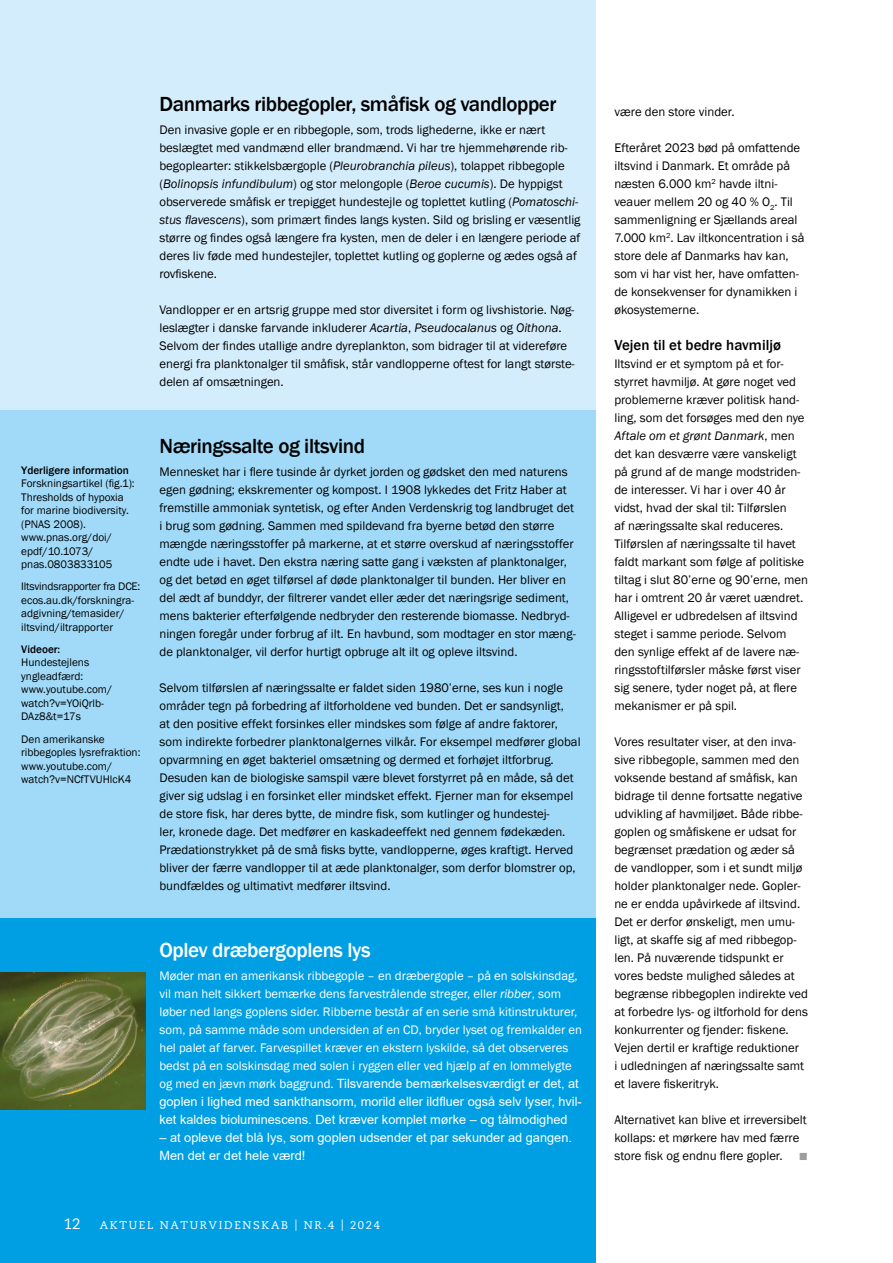
<style>
.page{position:relative;width:893px;height:1263px;background:#fff}
.page>*{position:absolute;margin:0;border:0;box-sizing:border-box;transform-origin:0 0}
.t1{font:500 21px "Franklin Gothic";letter-spacing:-.02em;color:#000}
.t2{font:500 21px "Franklin Gothic";letter-spacing:-.02em;color:#fff}
.t3{font:500 15px "Franklin Gothic";color:#000}
.t4{font:15px "Caecilia";color:#fff}
.t5{font:12.75px/18px "Franklin Gothic";color:#000}
.t6{font:12.75px/18px "Franklin Gothic";color:#fff}
.t7{font:12.75px/18px "Arial";color:#fff}
.t8{font:12.3px "Wingdings";color:#9d9d9c}
.t9{font:11.25px/13.5px "Franklin Gothic";color:#000}
.t10{font:11.25px "Caecilia";letter-spacing:.15em;color:#fff}
.t11{font:500 11.25px "Franklin Gothic";color:#000}
.s1{font-style:italic}
.s2{font-family:"Franklin Gothic"}
</style>
<div class="page">
<div style="left:0;top:0;width:595px;height:412px;background:#d4edfc"></div>
<div style="left:0;top:410px;width:595px;height:516px;background:#a1daf8"></div>
<div style="left:0;top:918px;width:595px;height:345px;background:#009fe3"></div>
<img style="left:0;top:972px;width:146px;height:138px">
<h1 class="t1" style="left:159px;top:91px;width:399px">Danmarks ribbegopler, småfisk og vandlopper</h1>
<p class="t5" style="left:159px;top:121px;width:423px">Den invasive gople er en ribbegople, som, trods lighederne, ikke er nært beslægtet med vandmænd eller brandmænd. Vi har tre hjemmehørende rib&shy;begoplearter: stikkelsbærgople (<span class="s1">Pleurobranchia pileus</span>), tolappet ribbegople (<span class="s1">Bolinopsis infundibulum</span>) og stor melongople (<span class="s1">Beroe cucumis</span>). De hyppigst observerede småfisk er trepigget hundestejle og toplettet kutling (<span class="s1">Pomatoschi&shy;stus flavescens</span>), som primært findes langs kysten. Sild og brisling er væsentlig større og findes også længere fra kysten, men de deler i en længere periode af deres liv føde med hundestejler, toplettet kutling og goplerne og ædes også af rovfiskene.</p>
<p class="t5" style="left:159px;top:301px;width:417px">Vandlopper er en artsrig gruppe med stor diversitet i form og livshistorie. Nøg&shy;leslægter i danske farvande inkluderer <span class="s1">Acartia</span>, <span class="s1">Pseudocalanus</span> og <span class="s1">Oithona</span>.<br>Selvom der findes utallige andre dyreplankton, som bidrager til at videreføre energi fra planktonalger til småfisk, står vandlopperne oftest for langt største&shy;delen af omsætningen.</p>
<p class="t11" style="left:21px;top:463px;width:109px">Yderligere information</p>
<p class="t9" style="left:21px;top:477px;width:115px">Forskningsartikel (fig.1):<br>Thresholds of hypoxia for marine biodiversity. (PNAS 2008). www.pnas.org/doi/ epdf/10.1073/ pnas.0803833105</p>
<p class="t9" style="left:21px;top:580px;width:121px">Iltsvindsrapporter fra DCE: ecos.au.dk/forskningra&shy;adgivning/temasider/ iltsvind/iltrapporter</p>
<p class="t11" style="left:21px;top:642px;width:41px">Videoer:</p>
<p class="t9" style="left:21px;top:656px;width:92px">Hundestejlens yngleadfærd: www.youtube.com/ watch?v=YOiQrlb-<br>DAz8&amp;t=17s</p>
<p class="t9" style="left:21px;top:732px;width:121px">Den amerikanske ribbegoples lysrefraktion: www.youtube.com/ watch?v=NCfTVUHlcK4</p>
<h1 class="t1" style="left:159px;top:433px;width:207px">Næringssalte og iltsvind</h1>
<p class="t5" style="left:159px;top:463px;width:418px">Mennesket har i flere tusinde år dyrket jorden og gødsket den med naturens egen gødning; ekskrementer og kompost. I 1908 lykkedes det Fritz Haber at fremstille ammoniak syntetisk, og efter Anden Verdenskrig tog landbruget det i brug som gødning. Sammen med spildevand fra byerne betød den større mængde næringsstoffer på markerne, at et større overskud af næringsstoffer endte ude i havet. Den ekstra næring satte gang i væksten af planktonalger, og det betød en øget tilførsel af døde planktonalger til bunden. Her bliver en del ædt af bunddyr, der filtrerer vandet eller æder det næringsrige sediment, mens bakterier efterfølgende nedbryder den resterende biomasse. Nedbryd&shy;ningen foregår under forbrug af ilt. En havbund, som modtager en stor mæng&shy;de planktonalger, vil derfor hurtigt opbruge alt ilt og opleve iltsvind.</p>
<p class="t5" style="left:159px;top:679px;width:423px">Selvom tilførslen af næringssalte er faldet siden 1980’erne, ses kun i nogle områder tegn på forbedring af iltforholdene ved bunden. Det er sandsynligt,<br>at den positive effekt forsinkes eller mindskes som følge af andre faktorer, som indirekte forbedrer planktonalgernes vilkår. For eksempel medfører global opvarmning en øget bakteriel omsætning og dermed et forhøjet iltforbrug.<br>Desuden kan de biologiske samspil være blevet forstyrret på en måde, så det giver sig udslag i en forsinket eller mindsket effekt. Fjerner man for eksempel de store fisk, har deres bytte, de mindre fisk, som kutlinger og hundestej-<br>ler, kronede dage. Det medfører en kaskadeeffekt ned gennem fødekæden.<br>Prædationstrykket på de små fisks bytte, vandlopperne, øges kraftigt. Herved bliver der færre vandlopper til at æde planktonalger, som derfor blomstrer op, bundfældes og ultimativt medfører iltsvind.</p>
<h1 class="t2" style="left:159px;top:937px;width:213px">Oplev dræbergoplens lys</h1>
<p class="t6" style="left:159px;top:967px;width:424px">Møder man en amerikansk ribbegople – en dræbergople – på en solskinsdag, vil man helt sikkert bemærke dens farvestrålende streger, eller <span class="s1">ribber</span>, som løber ned langs goplens sider. Ribberne består af en serie små kitinstrukturer, som, på samme måde som undersiden af en CD, bryder lyset og fremkalder en hel palet af farver. Farvespillet kræver en ekstern lyskilde, så det observeres bedst på en solskinsdag med solen i ryggen eller ved hjælp af en lommelygte</p>
<p class="t7" style="left:159px;top:1074px;width:424px"><span class="s2">og med en jævn mørk baggrund.</span> Tilsvarende bemærkelsesværdigt er det, at goplen i lighed med sankthansorm, morild eller ildfluer også selv lyser, hvil&shy;ket kaldes bioluminescens. Det kræver komplet mørke – og tålmodighed</p>
<p class="t7" style="left:159px;top:1128px;width:414px">– at opleve det blå lys, som goplen udsender et par sekunder ad gangen.<br>Men det er det hele værd!</p>
<p class="t4" style="left:64px;top:1215px;width:18px">12</p>
<p class="t10" style="left:100px;top:1218px;width:282px">AKTUEL NATURVIDENSKAB | NR.4 | 2024</p>
<p class="t5" style="left:614px;top:103px;width:122px">være den store vinder.</p>
<p class="t5" style="left:614px;top:139px;width:192px">Efteråret 2023 bød på omfattende iltsvind i Danmark. Et område på næsten 6.000 km<sup>2</sup> havde iltni&shy;veauer mellem 20 og 40 % O<sub>2</sub>. Til sammenligning er Sjællands areal<br>7.000 km<sup>2</sup>. Lav iltkoncentration i så store dele af Danmarks hav kan, som vi har vist her, have omfatten&shy;de konsekvenser for dynamikken i økosystemerne.</p>
<p class="t3" style="left:614px;top:336px;width:168px">Vejen til et bedre havmiljø</p>
<p class="t5" style="left:614px;top:355px;width:195px">Iltsvind er et symptom på et for&shy;styrret havmiljø. At gøre noget ved problemerne kræver politisk hand&shy;ling, som det forsøges med den nye <span class="s1">Aftale om et grønt Danmark</span>, men det kan desværre være vanskeligt på grund af de mange modstriden&shy;de interesser. Vi har i over 40 år vidst, hvad der skal til: Tilførslen<br>af næringssalte skal reduceres.<br>Tilførslen af næringssalte til havet faldt markant som følge af politiske tiltag i slut 80’erne og 90’erne, men har i omtrent 20 år været uændret.<br>Alligevel er udbredelsen af iltsvind steget i samme periode. Selvom den synlige effekt af de lavere næ&shy;ringsstoftilførsler måske først viser sig senere, tyder noget på, at flere mekanismer er på spil.</p>
<p class="t5" style="left:614px;top:733px;width:195px">Vores resultater viser, at den inva&shy;sive ribbegople, sammen med den voksende bestand af småfisk, kan bidrage til denne fortsatte negative udvikling af havmiljøet. Både ribbe&shy;goplen og småfiskene er udsat for begrænset prædation og æder så de vandlopper, som i et sundt miljø holder planktonalger nede. Gopler&shy;ne er endda upåvirkede af iltsvind.<br>Det er derfor ønskeligt, men umu&shy;ligt, at skaffe sig af med ribbegop&shy;len. På nuværende tidspunkt er vores bedste mulighed således at begrænse ribbegoplen indirekte ved at forbedre lys- og iltforhold for dens konkurrenter og fjender: fiskene.<br>Vejen dertil er kraftige reduktioner<br>i udledningen af næringssalte samt et lavere fiskeritryk.</p>
<p class="t5" style="left:614px;top:1111px;width:194px">Alternativet kan blive et irreversibelt kollaps: et mørkere hav med færre store fisk og endnu flere gopler.</p>
<p class="t8" style="left:799px;top:1150px;width:11px">■</p>
</div>
